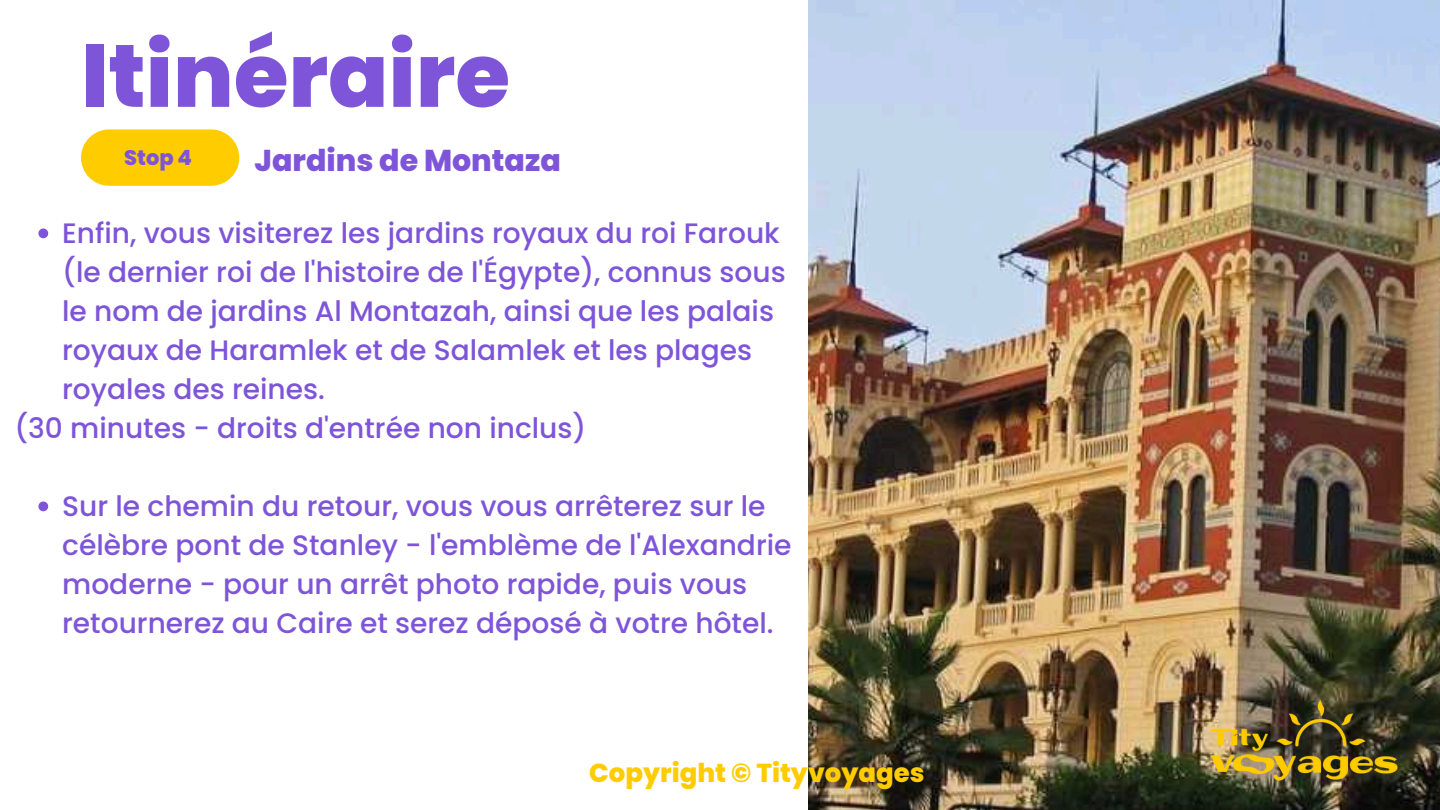
<style>
.page{position:relative;width:1440px;height:810px;background:#fff}
.page>*{position:absolute;margin:0;border:0;box-sizing:border-box;transform-origin:0 0}
.t1{font:800 88.7px "Poppins";color:#7e55d9}
.t2{font:800 30.1px "Poppins";color:#7e55d9}
.t3{font:500 28.1px/39px "Poppins";color:#7e55d9}
.t4{font:800 26px "Poppins";color:#fc0}
.t5{font:800 21px "Poppins";color:#7e55d9}
</style>
<div class="page">
<div style="left:81px;top:129px;width:158px;height:57px;background:#fc0;border-radius:28px"></div>
<img style="left:808px;top:0;width:632px;height:810px">
<img style="left:1198px;top:691px;width:212px;height:99px">
<svg style="left:38px;top:229px;width:10px;height:9px"></svg>
<svg style="left:38px;top:502px;width:10px;height:9px"></svg>
<p class="t1" style="left:81px;top:14px;width:431px">Itinéraire</p>
<p class="t5" style="left:124px;top:143px;width:69px">Stop 4</p>
<p class="t2" style="left:255px;top:140px;width:308px">Jardins de Montaza</p>
<h2 class="t3" style="left:62px;top:213px;width:725px">Enfin, vous visiterez les jardins royaux du roi Farouk (le dernier roi de l'histoire de l'Égypte), connus sous le nom de jardins Al Montazah, ainsi que les palais royaux de Haramlek et de Salamlek et les plages royales des reines.</h2>
<p class="t3" style="left:14px;top:408px;width:573px">(30 minutes - droits d'entrée non inclus)</p>
<h2 class="t3" style="left:62px;top:486px;width:731px">Sur le chemin du retour, vous vous arrêterez sur le célèbre pont de Stanley - l'emblème de l'Alexandrie moderne - pour un arrêt photo rapide, puis vous retournerez au Caire et serez déposé à votre hôtel.</h2>
<h4 class="t4" style="left:589px;top:754px;width:337px">Copyright © Tityvoyages</h4>
</div>
